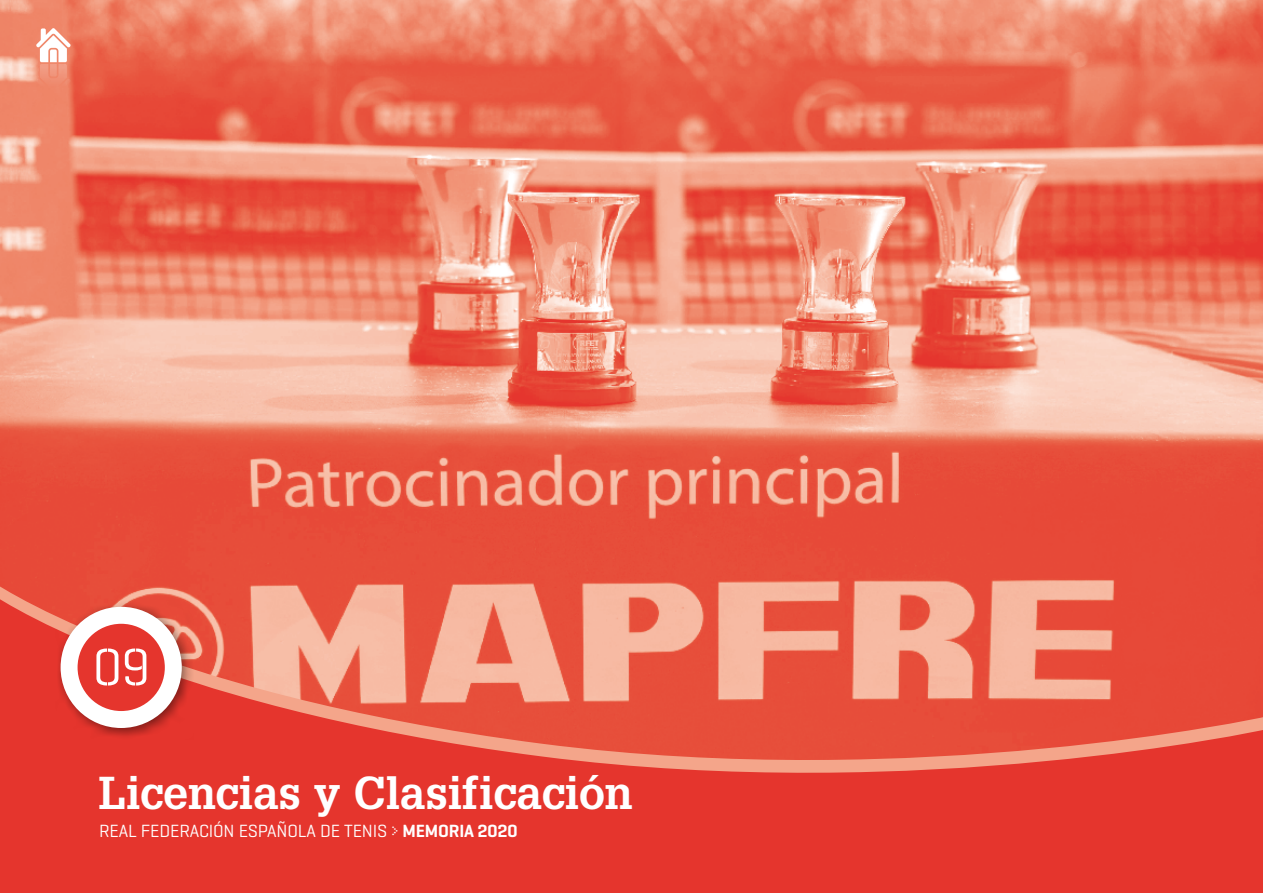
<style>
.page{position:relative;width:1263px;height:893px;background:#fff}
.page>*{position:absolute;margin:0;border:0;box-sizing:border-box;transform-origin:0 0}
.t1{font:53.25px "Geogrotesque Stencil A";color:#fff}
.t2{font:700 45px "Glypha";letter-spacing:-.01em;color:#fff}
.t3{font:18px "Geogrotesque";letter-spacing:-.01em;color:#fff}
.s1{font-family:"Dot Matrix Two"}
.s2{font-weight:600}
</style>
<div class="page">
<img style="left:0;top:0;width:1263px;height:578px">
<svg style="left:0;top:578px;width:1263px;height:13px;background:#ec6f5a"></svg>
<svg style="left:0;top:591px;width:1263px;height:302px;background:#e95547"></svg>
<div style="left:55px;top:600px;width:139px;height:140px;background:#000;opacity:.45"></div>
<div style="left:61px;top:607px;width:121px;height:121px;background:#fff;border-radius:50%"></div>
<div style="left:78px;top:624px;width:87px;height:87px;background:#e5352d;border-radius:50%"></div>
<svg style="left:36px;top:28px;width:35px;height:70px"></svg>
<h1 class="t1" style="left:93px;top:634px;width:59px">09</h1>
<h2 class="t2" style="left:99px;top:765px;width:536px">Licencias y Clasificación</h2>
<p class="t3" style="left:99px;top:820px;width:420px">REAL FEDERACIÓN ESPAÑOLA DE TENIS <span class="s1">&gt;</span> <span class="s2">MEMORIA 2020</span></p>
</div>
